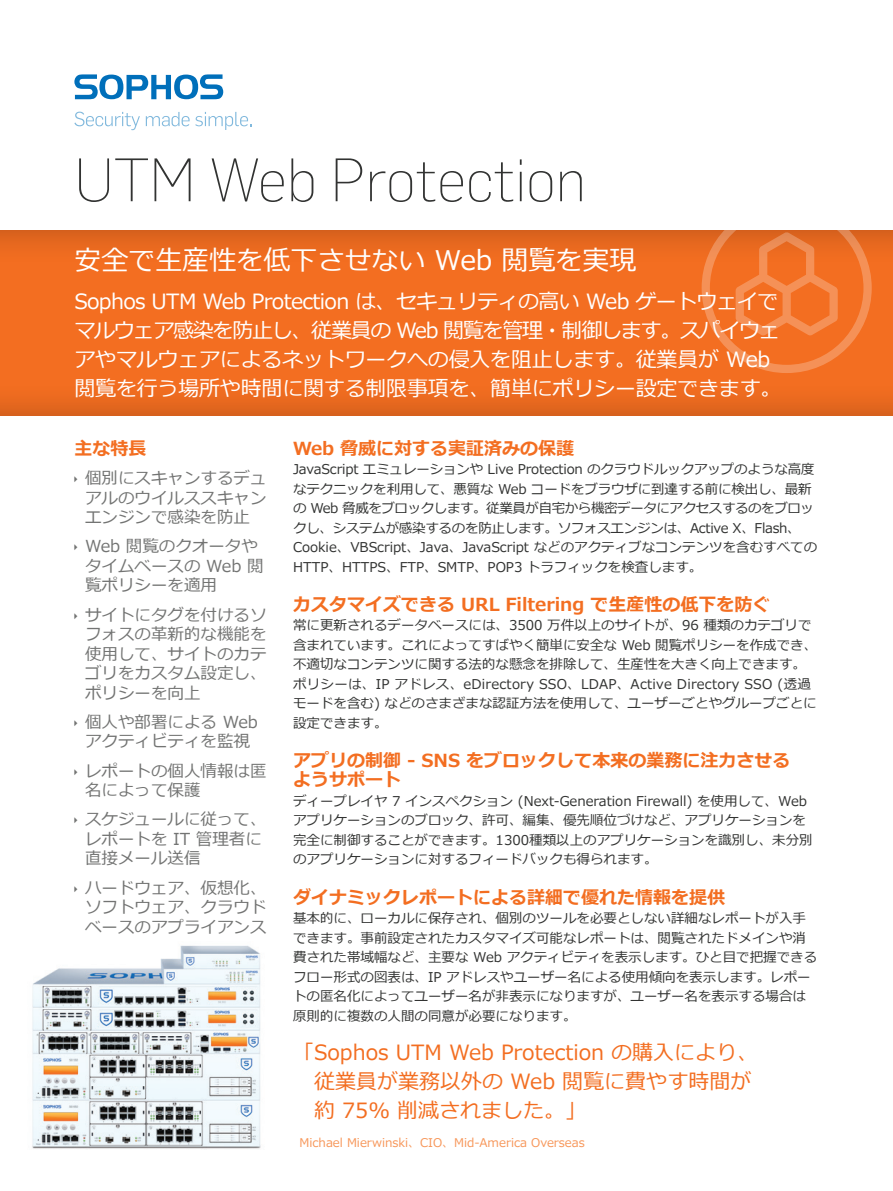
<style>
.page{position:relative;width:893px;height:1191px;background:#fff}
.page>*{position:absolute;margin:0;border:0;box-sizing:border-box;transform-origin:0 0}
.Title_2{font:200 60px "Flama";color:#323332}
.Intro_subheading{font:27px "Meiryo";color:#fff}
.Intro_copy{font:21px/29.2px "Meiryo";letter-spacing:-.03em;color:#fff}
.Qoute{font:21px/29.2px "Meiryo";color:#f36e21}
.Subheading_1{font:700 18px/19.5px "Meiryo";color:#f36e21}
.t1{font:16.5px/19.5px "Meiryo";color:#737473}
.Body_Copy{font:13.5px/19.5px "Meiryo";color:#323332}
.Acreditation{font:12px "Meiryo";color:#f7975a}
</style>
<div class="page">
<div style="left:0;top:229px;width:893px;height:187px;background:#231f20;opacity:.3"></div>
<svg style="left:702px;top:229px;width:170px;height:144px;background:#f17630"></svg>
<img style="left:32px;top:945px;width:229px;height:204px">
<svg style="left:74px;top:112px;width:66px;height:18px"></svg>
<svg style="left:146px;top:112px;width:105px;height:18px"></svg>
<svg style="left:74px;top:74px;width:149px;height:25px"></svg>
<p class="Title_2" style="left:74px;top:140px;width:513px">UTM Web Protection</p>
<p class="Intro_subheading" style="left:74px;top:241px;width:564px">安全で生産性を低下させない Web 閲覧を実現</p>
<p class="Intro_copy" style="left:74px;top:287px;width:709px">Sophos UTM Web Protection は、セキュリティの高い Web ゲートウェイでマルウェア感染を防止し、従業員の Web 閲覧を管理・制御します。スパイウェアやマルウェアによるネットワークへの侵入を阻止します。従業員が Web閲覧を行う場所や時間に関する制限事項を、簡単にポリシー設定できます。</p>
<p class="Subheading_1" style="left:74px;top:439px;width:73px">主な特長</p>
<p class="t1" style="left:85px;top:469px;width:183px;text-align:justify">個別にスキャンするデュアルのウイルススキャンエンジンで感染を防止</p>
<p class="t1" style="left:85px;top:537px;width:180px">Web 閲覧のクオータやタイムベースの Web 閲覧ポリシーを適用</p>
<p class="t1" style="left:85px;top:606px;width:183px;text-align:justify">サイトにタグを付けるソフォスの革新的な機能を使用して、サイトのカテゴリをカスタム設定し、ポリシーを向上</p>
<p class="t1" style="left:85px;top:713px;width:174px">個人や部署による Webアクティビティを監視</p>
<p class="t1" style="left:85px;top:762px;width:183px">レポートの個人情報は匿名によって保護</p>
<p class="t1" style="left:85px;top:810px;width:183px">スケジュールに従って、レポートを IT 管理者に直接メール送信</p>
<p class="t1" style="left:85px;top:879px;width:183px;text-align:justify">ハードウェア、仮想化、ソフトウェア、クラウドベースのアプライアンス</p>
<p class="Subheading_1" style="left:293px;top:439px;width:283px">Web 脅威に対する実証済みの保護</p>
<p class="Body_Copy" style="left:293px;top:460px;width:526px">JavaScript エミュレーションや Live Protection のクラウドルックアップのような高度なテクニックを利用して、悪質な Web コードをブラウザに到達する前に検出し、最新の Web 脅威をブロックします。従業員が自宅から機密データにアクセスするのをブロックし、システムが感染するのを防止します。ソフォスエンジンは、Active X、Flash、Cookie、VBScript、Java、JavaScript などのアクティブなコンテンツを含むすべてのHTTP、HTTPS、FTP、SMTP、POP3 トラフィックを検査します。</p>
<p class="Subheading_1" style="left:293px;top:595px;width:479px">カスタマイズできる URL Filtering で生産性の低下を防ぐ</p>
<p class="Body_Copy" style="left:293px;top:616px;width:526px">常に更新されるデータベースには、3500 万件以上のサイトが、96 種類のカテゴリで含まれています。これによってすばやく簡単に安全な Web 閲覧ポリシーを作成でき、不適切なコンテンツに関する法的な懸念を排除して、生産性を大きく向上できます。ポリシーは、IP アドレス、eDirectory SSO、LDAP、Active Directory SSO (透過モードを含む) などのさまざまな認証方法を使用して、ユーザーごとやグループごとに設定できます。</p>
<p class="Subheading_1" style="left:293px;top:751px;width:499px">アプリの制御 - SNS をブロックして本来の業務に注力させるようサポート</p>
<p class="Body_Copy" style="left:293px;top:792px;width:521px">ディープレイヤ 7 インスペクション (Next-Generation Firewall) を使用して、Webアプリケーションのブロック、許可、編集、優先順位づけなど、アプリケーションを完全に制御することができます。1300種類以上のアプリケーションを識別し、未分別のアプリケーションに対するフィードバックも得られます。</p>
<p class="Subheading_1" style="left:293px;top:888px;width:434px">ダイナミックレポートによる詳細で優れた情報を提供</p>
<p class="Body_Copy" style="left:293px;top:909px;width:526px">基本的に、ローカルに保存され、個別のツールを必要としない詳細なレポートが入手できます。事前設定されたカスタマイズ可能なレポートは、閲覧されたドメインや消費された帯域幅など、主要な Web アクティビティを表示します。ひと目で把握できるフロー形式の図表は、IP アドレスやユーザー名による使用傾向を表示します。レポートの匿名化によってユーザー名が非表示になりますが、ユーザー名を表示する場合は原則的に複数の人間の同意が必要になります。</p>
<p class="Qoute" style="left:314px;top:1038px;width:446px;text-indent:-21px">「Sophos UTM Web Protection の購入により、従業員が業務以外の Web 閲覧に費やす時間が約 75% 削減されました。」</p>
<p class="Acreditation" style="left:299px;top:1134px;width:287px">Michael Mierwinski、CIO、Mid-America Overseas</p>
</div>
